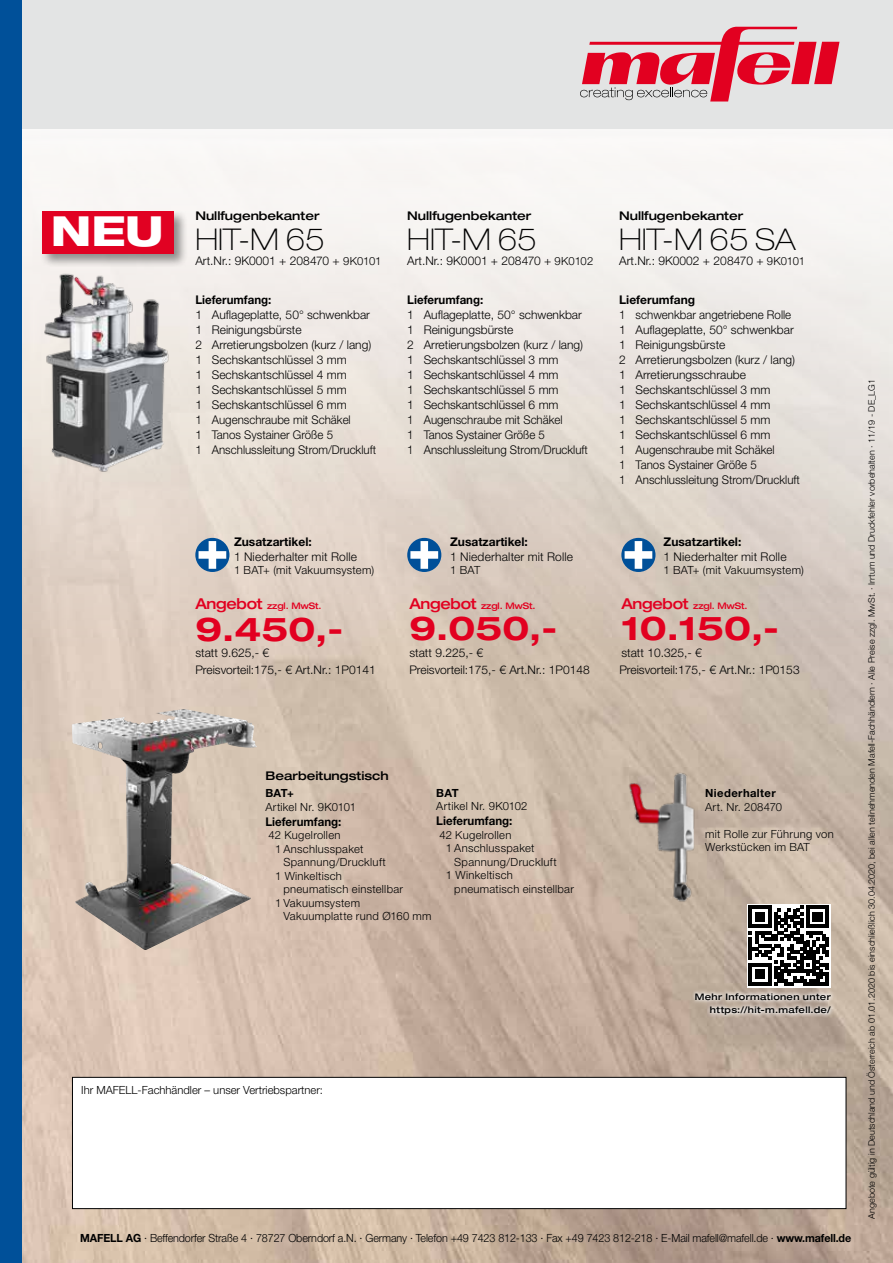
<style>
.page{position:relative;width:893px;height:1263px;background:#fff}
.page>*{position:absolute;margin:0;border:0;box-sizing:border-box;transform-origin:0 0}
.t1{font:800 expanded 41.55px "Helvetica Neue";color:#fff}
.t2{font:700 expanded 33px "Helvetica Neue LT Pro";color:#e20020}
.t3{font:100 expanded 30px "Helvetica Neue LT Pro";color:#000}
.t4{font:300 12px/15px "Helvetica Neue LT Pro";color:#000}
.t5{font:300 12px/15px "Helvetica Neue LT Pro";color:#000;scale:.96 1}
.t6{font:500 expanded 12px "Helvetica Neue LT Pro";color:#000}
.t7{font:700 12px "Helvetica Neue LT Pro";color:#000}
.t8{font:700 12px "Helvetica Neue LT Pro";color:#000;scale:.96 1}
.t9{font:300 11.85px "Helvetica Neue LT Pro";color:#000}
.t10{font:300 11.25px/13.5px "Helvetica Neue LT Pro";letter-spacing:.025em;color:#000}
.t11{font:300 11.25px "Helvetica Neue LT Pro";letter-spacing:-.01em;color:#000;scale:.96 1}
.t12{font:300 11.25px "Helvetica Neue LT Pro";color:#000}
.t13{font:700 11.25px "Helvetica Neue LT Pro";letter-spacing:.035em;color:#000}
.t14{font:300 9px "Helvetica Neue LT Pro";color:#000}
.t15{font:500 expanded 9px "Helvetica Neue LT Pro";letter-spacing:-.02em;color:#e20020;scale:.96 1}
.t16{font:500 expanded 9px/13.5px "Helvetica Neue LT Pro";letter-spacing:.035em;color:#000;text-align:right}
.s1{font-size:11.25px}
.s2{font-size:15px}
.s3{font-weight:700}
</style>
<div class="page">
<img style="left:21px;top:129px;width:872px;height:1134px">
<div style="left:0;top:0;width:893px;height:129px;background:#e3e4e4"></div>
<div style="left:0;top:0;width:21px;height:1263px;background:#005099"></div>
<svg style="left:580px;top:27px;width:259px;height:75px"></svg>
<img style="left:42px;top:268px;width:132px;height:208px">
<img style="left:623px;top:768px;width:80px;height:142px">
<img style="left:72px;top:709px;width:185px;height:241px">
<svg style="left:195px;top:538px;width:34px;height:34px"></svg>
<svg style="left:199px;top:541px;width:27px;height:28px"></svg>
<svg style="left:407px;top:538px;width:34px;height:34px"></svg>
<svg style="left:410px;top:541px;width:28px;height:28px"></svg>
<svg style="left:621px;top:538px;width:34px;height:34px"></svg>
<svg style="left:625px;top:541px;width:27px;height:28px"></svg>
<div style="left:72px;top:1077px;width:774px;height:131px;background:#fff"></div>
<div style="left:72px;top:1077px;width:774px;height:132px;border:1px solid #000"></div>
<svg style="left:691px;top:989px;width:144px;height:30px;background:#cabeb3"></svg>
<svg style="left:747px;top:903px;width:84px;height:84px"></svg>
<svg style="left:749px;top:905px;width:80px;height:80px"></svg>
<div style="left:40px;top:209px;width:148px;height:59px;background:#000;opacity:.42"></div>
<div style="left:42px;top:212px;width:132px;height:42px;background:#e10122"></div>
<h1 class="t1" style="left:51px;top:204px;width:114px">NEU</h1>
<p class="t6" style="left:195px;top:208px;width:126px">Nullfugenbekanter</p>
<h3 class="t3" style="left:195px;top:221px;width:131px">HIT-M 65</h3>
<p class="t4" style="left:195px;top:253px;width:188px">Art.Nr.: 9K0001 + 208470 + <span class="s1">9K0101</span></p>
<p class="t8" style="left:195px;top:292px;width:81px">Lieferumfang:</p>
<p class="t4" style="left:195px;top:307px;width:182px">1 Auflageplatte, 50° schwenkbar<br>1 Reinigungsbürste<br>2 Arretierungsbolzen (kurz / lang)<br>1 Sechskantschlüssel 3 mm<br>1 Sechskantschlüssel 4 mm<br>1 Sechskantschlüssel 5 mm<br>1 Sechskantschlüssel 6 mm<br>1 Augenschraube mit Schäkel<br>1 Tanos Systainer Größe 5<br>1 Anschlussleitung Strom/Druckluft</p>
<p class="t7" style="left:234px;top:535px;width:79px">Zusatzartikel:</p>
<p class="t4" style="left:234px;top:549px;width:124px">1 Niederhalter mit Rolle</p>
<p class="t10" style="left:234px;top:563px;width:142px">1 BAT+ (mit Vakuumsystem)</p>
<p class="t15" style="left:195px;top:600px;width:133px"><span class="s2">Angebot</span> zzgl. MwSt.</p>
<h2 class="t2" style="left:195px;top:607px;width:150px">9.450,-</h2>
<p class="t4" style="left:195px;top:645px;width:75px">statt 9.625,- €</p>
<p class="t9" style="left:195px;top:663px;width:182px">Preisvorteil:175,- € Art.Nr.: 1P0141</p>
<p class="t6" style="left:407px;top:208px;width:126px">Nullfugenbekanter</p>
<h3 class="t3" style="left:407px;top:221px;width:131px">HIT-M 65</h3>
<p class="t4" style="left:407px;top:253px;width:188px">Art.Nr.: 9K0001 + 208470 + <span class="s1">9K0102</span></p>
<p class="t8" style="left:407px;top:292px;width:81px">Lieferumfang:</p>
<p class="t4" style="left:407px;top:307px;width:182px">1 Auflageplatte, 50° schwenkbar<br>1 Reinigungsbürste<br>2 Arretierungsbolzen (kurz / lang)<br>1 Sechskantschlüssel 3 mm<br>1 Sechskantschlüssel 4 mm<br>1 Sechskantschlüssel 5 mm<br>1 Sechskantschlüssel 6 mm<br>1 Augenschraube mit Schäkel<br>1 Tanos Systainer Größe 5<br>1 Anschlussleitung Strom/Druckluft</p>
<p class="t7" style="left:450px;top:535px;width:79px">Zusatzartikel:</p>
<p class="t4" style="left:450px;top:549px;width:124px">1 Niederhalter mit Rolle</p>
<p class="t10" style="left:450px;top:563px;width:32px">1 BAT</p>
<p class="t15" style="left:409px;top:600px;width:133px"><span class="s2">Angebot</span> zzgl. MwSt.</p>
<h2 class="t2" style="left:409px;top:607px;width:150px">9.050,-</h2>
<p class="t4" style="left:409px;top:645px;width:75px">statt 9.225,- €</p>
<p class="t9" style="left:409px;top:662px;width:182px">Preisvorteil:175,- € Art.Nr.: 1P0148</p>
<p class="t6" style="left:619px;top:208px;width:126px">Nullfugenbekanter</p>
<h3 class="t3" style="left:619px;top:221px;width:178px">HIT-M 65 SA</h3>
<p class="t4" style="left:619px;top:253px;width:188px">Art.Nr.: 9K0002 + 208470 + <span class="s1">9K0101</span></p>
<p class="t7" style="left:619px;top:292px;width:77px">Lieferumfang</p>
<p class="t5" style="left:619px;top:307px;width:190px">1 schwenkbar angetriebene Rolle<br>1 Auflageplatte, 50° schwenkbar<br>1 Reinigungsbürste<br>2 Arretierungsbolzen (kurz / lang)<br>1 Arretierungsschraube<br>1 Sechskantschlüssel 3 mm<br>1 Sechskantschlüssel 4 mm<br>1 Sechskantschlüssel 5 mm<br>1 Sechskantschlüssel 6 mm<br>1 Augenschraube mit Schäkel<br>1 Tanos Systainer Größe 5<br>1 Anschlussleitung Strom/Druckluft</p>
<p class="t7" style="left:664px;top:535px;width:79px">Zusatzartikel:</p>
<p class="t4" style="left:664px;top:549px;width:124px">1 Niederhalter mit Rolle</p>
<p class="t10" style="left:664px;top:563px;width:142px">1 BAT+ (mit Vakuumsystem)</p>
<p class="t15" style="left:621px;top:600px;width:133px"><span class="s2">Angebot</span> zzgl. MwSt.</p>
<h2 class="t2" style="left:621px;top:607px;width:159px">10.150,-</h2>
<p class="t4" style="left:621px;top:645px;width:82px">statt 10.325,- €</p>
<p class="t9" style="left:619px;top:662px;width:182px">Preisvorteil:175,- € Art.Nr.: 1P0153</p>
<p class="t6" style="left:265px;top:768px;width:125px">Bearbeitungstisch</p>
<p class="t13" style="left:436px;top:786px;width:24px">BAT</p>
<p class="t10" style="left:436px;top:799px;width:93px">Artikel Nr. 9K0102</p>
<p class="t8" style="left:436px;top:813px;width:81px">Lieferumfang:</p>
<p class="t10" style="left:439px;top:828px;width:74px">42 Kugelrollen</p>
<p class="t10" style="left:446px;top:841px;width:90px">1 Anschlusspaket</p>
<p class="t10" style="left:454px;top:855px;width:104px">Spannung/Druckluft</p>
<p class="t10" style="left:446px;top:868px;width:68px">1 Winkeltisch</p>
<p class="t10" style="left:454px;top:882px;width:121px">pneumatisch einstellbar</p>
<p class="t13" style="left:265px;top:786px;width:30px">BAT+</p>
<p class="t10" style="left:265px;top:799px;width:92px">Artikel Nr. 9K0101</p>
<p class="t8" style="left:265px;top:814px;width:81px">Lieferumfang:</p>
<p class="t10" style="left:269px;top:828px;width:74px">42 Kugelrollen</p>
<p class="t10" style="left:275px;top:841px;width:90px">1 Anschlusspaket</p>
<p class="t10" style="left:283px;top:855px;width:104px">Spannung/Druckluft</p>
<p class="t10" style="left:275px;top:868px;width:68px">1 Winkeltisch</p>
<p class="t10" style="left:283px;top:882px;width:121px">pneumatisch einstellbar</p>
<p class="t10" style="left:275px;top:895px;width:86px">1 Vakuumsystem</p>
<p class="t10" style="left:283px;top:909px;width:150px">Vakuumplatte rund Ø160 mm</p>
<p class="t12" style="left:81px;top:1083px;width:243px">Ihr MAFELL-Fachhändler – unser Vertriebspartner:</p>
<p class="t13" style="left:705px;top:786px;width:72px">Niederhalter</p>
<p class="t10" style="left:705px;top:799px;width:78px">Art. Nr. 208470</p>
<p class="t10" style="left:705px;top:826px;width:130px">mit Rolle zur Führung von<br>Werkstücken im BAT</p>
<p class="t16" style="left:695px;top:990px;width:137px">Mehr Informationen unter https://hit-m.mafell.de/</p>
<p class="t11" style="left:80px;top:1231px;width:805px"><span class="s3">MAFELL AG</span> · Beffendorfer Straße 4 · 78727 Oberndorf a.N. · Germany · Telefon +49 7423 812-133 · Fax +49 7423 812-218 · E-Mail mafell@mafell.de · <span class="s3">www.mafell.de</span></p>
<p class="t14" style="left:866px;top:1218px;width:841px;rotate:-90deg">Angebote gültig in Deutschland und Österreich ab 01.01.2020 bis einschließlich 30.04.2020, bei allen teilnehmenden Mafell-Fachhändlern · Alle Preise zzgl. MwSt. · Irrtum und Druckfehler vorbehalten ∙ 11/19 - DE_LG1</p>
</div>
